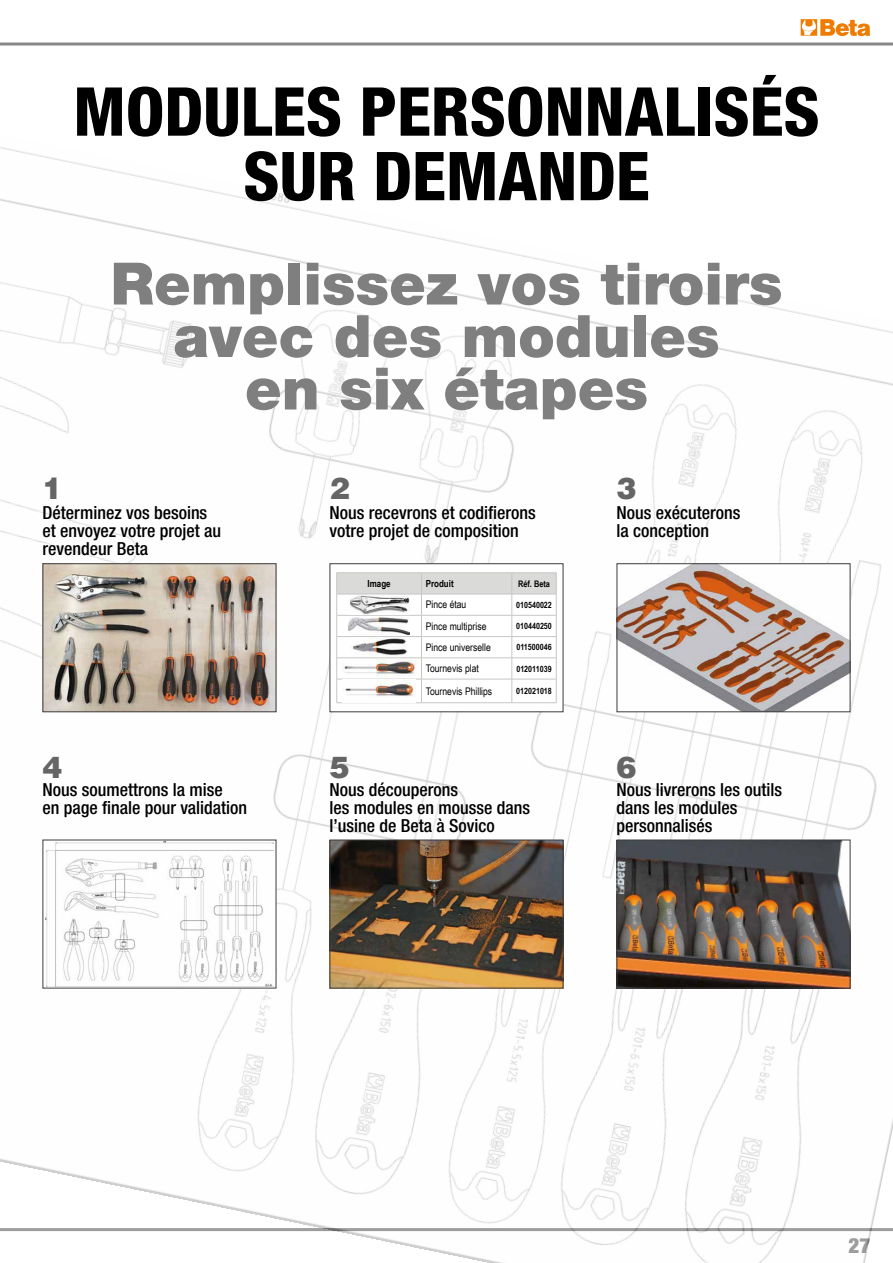
<style>
.page{position:relative;width:893px;height:1263px;background:#fff}
.page>*{position:absolute;margin:0;border:0;box-sizing:border-box;transform-origin:0 0}
.t1{font:800 condensed 67.5px/64.5px "Helvetica Neue LT Std";color:#000;text-align:center}
.t2{font:900 58.5px/52.5px "Helvetica Neue LT Std";color:#7f7f7f;text-align:center}
.t3{font:900 30px "Helvetica LT Std";color:#656565}
.t4{font:900 condensed 21px "Helvetica Neue LT Std";color:#878786}
.t5{font:500 condensed 18px/18px "Helvetica Neue LT Std";color:#000}
.t6{font:10.5px "Arial Beta Narrow";color:#000}
.t7{font:700 9.75px "Arial Beta Narrow";color:#000}
.t8{font:700 9px "Arial Beta Narrow";color:#000}
.t9{font:700 8.7px "Arial Beta Narrow";color:#000}
</style>
<div class="page">
<img style="left:0;top:19px;width:893px;height:1244px">
<img style="left:45px;top:565px;width:229px;height:145px">
<div style="left:43px;top:563px;width:233px;height:149px;border:1px solid #3c3c3b"></div>
<div style="left:330px;top:563px;width:233px;height:149px;background:#fff;border:1px solid #3c3c3b"></div>
<hr style="left:336px;top:572px;width:85px;height:1px;background:#c6c6c5">
<hr style="left:421px;top:572px;width:91px;height:1px;background:#c6c6c5">
<hr style="left:512px;top:572px;width:44px;height:1px;background:#c6c6c5">
<svg style="left:336px;top:573px;width:221px;height:130px"></svg>
<hr style="left:336px;top:702px;width:85px;height:1px;background:#c6c6c5">
<hr style="left:421px;top:702px;width:91px;height:1px;background:#c6c6c5">
<hr style="left:512px;top:702px;width:44px;height:1px;background:#c6c6c5">
<img style="left:349px;top:595px;width:60px;height:19px">
<img style="left:349px;top:617px;width:60px;height:17px">
<img style="left:350px;top:637px;width:58px;height:20px">
<img style="left:341px;top:659px;width:76px;height:18px">
<img style="left:342px;top:679px;width:74px;height:23px">
<img style="left:619px;top:565px;width:229px;height:145px">
<div style="left:617px;top:563px;width:233px;height:149px;border:1px solid #3c3c3b"></div>
<img style="left:46px;top:842px;width:227px;height:144px">
<img style="left:332px;top:842px;width:229px;height:144px">
<div style="left:330px;top:840px;width:233px;height:148px;border:1px solid #3c3c3b"></div>
<img style="left:619px;top:842px;width:229px;height:144px">
<div style="left:617px;top:840px;width:233px;height:148px;border:1px solid #3c3c3b"></div>
<h1 class="t1" style="left:73px;top:78px;width:748px">MODULES PERSONNALISÉS<br>SUR DEMANDE</h1>
<h3 class="t3" style="left:43px;top:469px;width:22px">1</h3>
<h2 class="t2" style="left:111px;top:257px;width:673px">Remplissez vos tiroirs avec des modules<br>en six étapes</h2>
<h3 class="t3" style="left:330px;top:469px;width:22px">2</h3>
<h3 class="t3" style="left:617px;top:469px;width:22px">3</h3>
<p class="t5" style="left:43px;top:503px;width:180px">Déterminez vos besoins et envoyez votre projet au revendeur Beta</p>
<p class="t5" style="left:330px;top:503px;width:208px">Nous recevrons et codifierons votre projet de composition</p>
<p class="t5" style="left:617px;top:503px;width:125px">Nous exécuterons la conception</p>
<p class="t7" style="left:368px;top:576px;width:25px">Image</p>
<p class="t7" style="left:426px;top:576px;width:29px">Produit</p>
<p class="t8" style="left:518px;top:577px;width:33px">Réf. Beta</p>
<p class="t6" style="left:426px;top:597px;width:42px">Pince étau</p>
<p class="t9" style="left:516px;top:598px;width:37px">010540022</p>
<p class="t6" style="left:426px;top:618px;width:62px">Pince multiprise</p>
<p class="t9" style="left:516px;top:619px;width:37px">010440250</p>
<p class="t6" style="left:426px;top:640px;width:67px">Pince universelle</p>
<p class="t9" style="left:516px;top:641px;width:37px">011500046</p>
<p class="t6" style="left:426px;top:661px;width:55px">Tournevis plat</p>
<p class="t9" style="left:516px;top:662px;width:37px">012011039</p>
<p class="t6" style="left:426px;top:683px;width:68px">Tournevis Phillips</p>
<p class="t9" style="left:516px;top:684px;width:37px">012021018</p>
<h3 class="t3" style="left:43px;top:747px;width:22px">4</h3>
<h3 class="t3" style="left:330px;top:747px;width:22px">5</h3>
<h3 class="t3" style="left:617px;top:747px;width:22px">6</h3>
<p class="t5" style="left:43px;top:780px;width:206px">Nous soumettrons la mise<br>en page finale pour validation</p>
<p class="t5" style="left:330px;top:780px;width:202px">Nous découperons<br>les modules en mousse dans l’usine de Beta à Sovico</p>
<p class="t5" style="left:617px;top:780px;width:167px">Nous livrerons les outils dans les modules personnalisés</p>
<p class="t4" style="left:849px;top:1233px;width:23px">27</p>
</div>
